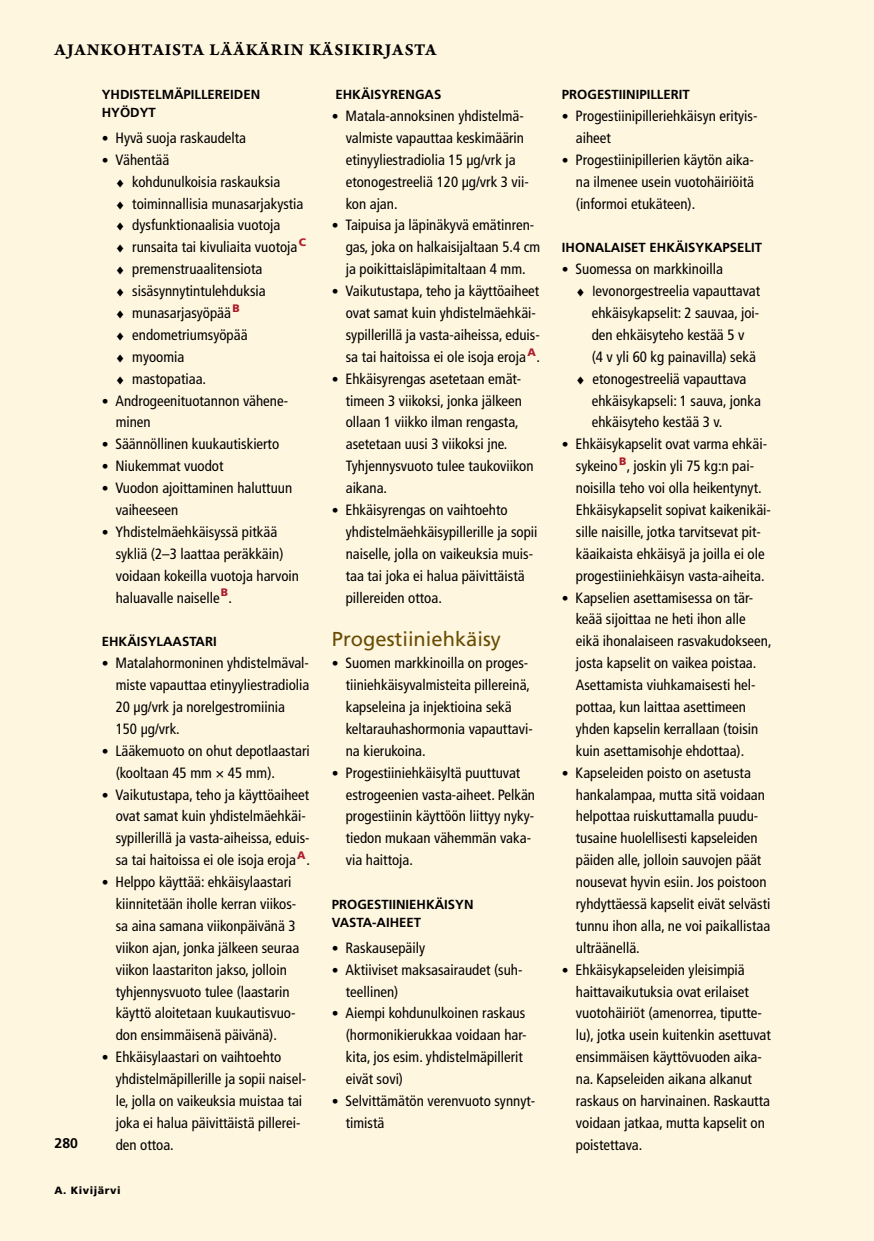
<style>
.page{position:relative;width:874px;height:1241px;background:#fff}
.page>*{position:absolute;margin:0;border:0;box-sizing:border-box;transform-origin:0 0}
.t1{font:20.12px "Frutiger LT Std";color:#684d03}
.t2{font:17.5px "Arno Pro Bold Sm Text";letter-spacing:.05em;color:#000}
.t3{font:condensed 14.88px/21.9px "Frutiger LT Std";color:#000}
.t4{font:700 14px "Frutiger LT Std";color:#000}
.t5{font:700 13.12px/18.4px "Frutiger LT Std";color:#000}
.t6{font:900 10.5px "Frutiger LT Std";letter-spacing:.05em;color:#000}
.s1{font-size:13.65px}
</style>
<div class="page">
<div style="left:0;top:0;width:873px;height:1240px;background:#fff6e0"></div>
<hr style="left:873px;top:0;width:1px;height:1240px;background:#fff6e0">
<p class="t2" style="left:55px;top:39px;width:383px">AJANKOHTAISTA LÄÄKÄRIN KÄSIKIRJASTA</p>
<p class="t4" style="left:55px;top:1134px;width:25px">280</p>
<p class="t5" style="left:102px;top:85px;width:160px">YHDISTELMÄPILLEREIDEN<br>HYÖDYT</p>
<p class="t3" style="left:102px;top:127px;width:146px"><span class="s1">•</span> Hyvä suoja raskaudelta</p>
<p class="t3" style="left:115px;top:149px;width:192px;text-indent:-13px"><span class="s1">•</span> Vähentää<br>♦ kohdunulkoisia raskauksia<br>♦ toiminnallisia munasarjakystia ♦ dysfunktionaalisia vuotoja<br>♦ runsaita tai kivuliaita vuotoja<sup>C </sup>♦ premenstruaalitensiota<br>♦ sisäsynnytintulehduksia<br>♦ munasarjasyöpää<sup>B<br></sup>♦ endometriumsyöpää<br>♦ myoomia<br>♦ mastopatiaa.</p>
<p class="t3" style="left:116px;top:389px;width:174px;text-indent:-14px"><span class="s1">•</span> Androgeenituotannon vähene&shy;minen</p>
<p class="t3" style="left:102px;top:433px;width:179px"><span class="s1">•</span> Säännöllinen kuukautiskierto</p>
<p class="t3" style="left:102px;top:455px;width:123px"><span class="s1">•</span> Niukemmat vuodot</p>
<p class="t3" style="left:116px;top:477px;width:178px;text-indent:-14px"><span class="s1">•</span> Vuodon ajoittaminen haluttuun vaiheeseen</p>
<p class="t3" style="left:116px;top:521px;width:185px;text-indent:-14px"><span class="s1">•</span> Yhdistelmäehkäisyssä pitkää sykliä (2–3 laattaa peräkkäin) voidaan kokeilla vuotoja harvoin haluavalle naiselle<sup>B</sup>.</p>
<p class="t5" style="left:102px;top:632px;width:116px">EHKÄISYLAASTARI</p>
<p class="t3" style="left:116px;top:652px;width:195px;text-indent:-14px"><span class="s1">•</span> Matalahormoninen yhdistelmäval&shy;miste vapauttaa etinyyliestradiolia<br>20 µg/vrk ja norelgestromiinia<br>150 µg/vrk.</p>
<p class="t3" style="left:116px;top:739px;width:195px;text-indent:-14px"><span class="s1">•</span> Lääkemuoto on ohut depotlaastari (kooltaan 45 mm × 45 mm).</p>
<p class="t3" style="left:116px;top:783px;width:196px;text-indent:-14px"><span class="s1">•</span> Vaikutustapa, teho ja käyttöaiheet ovat samat kuin yhdistelmäehkäi&shy;sypillerillä ja vasta-aiheissa, eduis&shy;sa tai haitoissa ei ole isoja eroja<sup>A</sup>.</p>
<p class="t3" style="left:116px;top:871px;width:185px;text-indent:-14px"><span class="s1">•</span> Helppo käyttää: ehkäisylaastari kiinnitetään iholle kerran viikos&shy;sa aina samana viikonpäivänä 3 viikon ajan, jonka jälkeen seuraa viikon laastariton jakso, jolloin tyhjennysvuoto tulee (laastarin käyttö aloitetaan kuukautisvuo&shy;don ensimmäisenä päivänä).</p>
<p class="t3" style="left:116px;top:1046px;width:192px;text-indent:-14px"><span class="s1">•</span> Ehkäisylaastari on vaihtoehto yhdistelmäpillerille ja sopii naisel&shy;le, jolla on vaikeuksia muistaa tai joka ei halua päivittäistä pillerei&shy;den ottoa.</p>
<p class="t6" style="left:55px;top:1183px;width:67px">A. Kivijärvi</p>
<p class="t5" style="left:335px;top:85px;width:107px">EHKÄISYRENGAS</p>
<p class="t3" style="left:345px;top:105px;width:184px;text-indent:-14px"><span class="s1">•</span> Matala-annoksinen yhdistelmä&shy;valmiste vapauttaa keskimäärin etinyyliestradiolia 15 µg/vrk ja etonogestreeliä 120 µg/vrk 3 vii&shy;kon ajan.</p>
<p class="t3" style="left:345px;top:214px;width:196px;text-indent:-14px"><span class="s1">•</span> Taipuisa ja läpinäkyvä emätinren&shy;gas, joka on halkaisijaltaan 5.4 cm ja poikittaisläpimitaltaan 4 mm.</p>
<p class="t3" style="left:345px;top:280px;width:196px;text-indent:-14px"><span class="s1">•</span> Vaikutustapa, teho ja käyttöaiheet ovat samat kuin yhdistelmäehkäi&shy;sypillerillä ja vasta-aiheissa, eduis&shy;sa tai haitoissa ei ole isoja eroja<sup>A</sup>.</p>
<p class="t3" style="left:345px;top:367px;width:189px;text-indent:-14px"><span class="s1">•</span> Ehkäisyrengas asetetaan emät&shy;timeen 3 viikoksi, jonka jälkeen ollaan 1 viikko ilman rengasta, asetetaan uusi 3 viikoksi jne.<br>Tyhjennysvuoto tulee taukoviikon aikana.</p>
<p class="t3" style="left:345px;top:499px;width:193px;text-indent:-14px"><span class="s1">•</span> Ehkäisyrengas on vaihtoehto yhdistelmäehkäisypillerille ja sopii naiselle, jolla on vaikeuksia muis&shy;taa tai joka ei halua päivittäistä pillereiden ottoa.</p>
<h1 class="t1" style="left:332px;top:627px;width:170px">Progestiiniehkäisy</h1>
<p class="t3" style="left:345px;top:652px;width:188px;text-indent:-14px"><span class="s1">•</span> Suomen markkinoilla on proges&shy;tiiniehkäisyvalmisteita pillereinä, kapseleina ja injektioina sekä keltarauhashormonia vapauttavi&shy;na kierukoina.</p>
<p class="t3" style="left:345px;top:761px;width:191px;text-indent:-14px"><span class="s1">•</span> Progestiiniehkäisyltä puuttuvat estrogeenien vasta-aiheet. Pelkän progestiinin käyttöön liittyy nyky&shy;tiedon mukaan vähemmän vaka&shy;via haittoja.</p>
<p class="t5" style="left:332px;top:895px;width:143px">PROGESTIINIEHKÄISYN<br>VASTA-AIHEET</p>
<p class="t3" style="left:332px;top:936px;width:95px"><span class="s1">•</span> Raskausepäily</p>
<p class="t3" style="left:345px;top:958px;width:178px;text-indent:-14px"><span class="s1">•</span> Aktiiviset maksasairaudet (suh&shy;teellinen)</p>
<p class="t3" style="left:345px;top:1002px;width:182px;text-indent:-14px"><span class="s1">•</span> Aiempi kohdunulkoinen raskaus (hormonikierukkaa voidaan har&shy;kita, jos esim. yhdistelmäpillerit eivät sovi)</p>
<p class="t3" style="left:345px;top:1089px;width:191px;text-indent:-14px"><span class="s1">•</span> Selvittämätön verenvuoto synnyt&shy;timistä</p>
<p class="t5" style="left:561px;top:85px;width:129px">PROGESTIINIPILLERIT</p>
<p class="t3" style="left:575px;top:105px;width:183px;text-indent:-14px"><span class="s1">•</span> Progestiinipilleriehkäisyn erityis&shy;aiheet</p>
<p class="t3" style="left:575px;top:149px;width:179px;text-align:justify;text-indent:-14px"><span class="s1">•</span> Progestiinipillerien käytön aika&shy;na ilmenee usein vuotohäiriöitä (informoi etukäteen).</p>
<p class="t5" style="left:561px;top:238px;width:201px">IHONALAISET EHKÄISYKAPSELIT</p>
<p class="t3" style="left:561px;top:258px;width:162px"><span class="s1">•</span> Suomessa on markkinoilla</p>
<p class="t3" style="left:575px;top:280px;width:186px">♦ <span class="s1">l</span>evonorgestreelia vapauttavat</p>
<p class="t3" style="left:591px;top:302px;width:169px">ehkäisykapselit: 2 sauvaa, joi-</p>
<p class="t3" style="left:591px;top:324px;width:154px">den ehkäisyteho kestää 5 v</p>
<p class="t3" style="left:591px;top:346px;width:165px">(4 v yli 60 kg painavilla) sekä</p>
<p class="t3" style="left:575px;top:367px;width:172px">♦ etonogestreeliä vapauttava</p>
<p class="t3" style="left:591px;top:389px;width:171px">ehkäisykapseli: 1 sauva, jonka</p>
<p class="t3" style="left:591px;top:411px;width:132px">ehkäisyteho kestää 3 v.</p>
<p class="t3" style="left:575px;top:433px;width:196px;text-indent:-14px"><span class="s1">•</span> Ehkäisykapselit ovat varma ehkäi&shy;sykeino<sup>B</sup>, joskin yli 75 kg:n pai&shy;noisilla teho voi olla heikentynyt.<br>Ehkäisykapselit sopivat kaikenikäi&shy;sille naisille, jotka tarvitsevat pit&shy;käaikaista ehkäisyä ja joilla ei ole progestiiniehkäisyn vasta-aiheita.</p>
<p class="t3" style="left:575px;top:586px;width:197px;text-indent:-14px"><span class="s1">•</span> Kapselien asettamisessa on tär&shy;keää sijoittaa ne heti ihon alle eikä ihonalaiseen rasvakudokseen, josta kapselit on vaikea poistaa.<br>Asettamista viuhkamaisesti hel&shy;pottaa, kun laittaa asettimeen yhden kapselin kerrallaan (toisin kuin asettamisohje ehdottaa).</p>
<p class="t3" style="left:575px;top:761px;width:196px;text-indent:-14px"><span class="s1">•</span> Kapseleiden poisto on asetusta hankalampaa, mutta sitä voidaan helpottaa ruiskuttamalla puudu&shy;tusaine huolellisesti kapseleiden päiden alle, jolloin sauvojen päät nousevat hyvin esiin. Jos poistoon ryhdyttäessä kapselit eivät selvästi tunnu ihon alla, ne voi paikallistaa ulträänellä.</p>
<p class="t3" style="left:575px;top:958px;width:196px;text-indent:-14px"><span class="s1">•</span> Ehkäisykapseleiden yleisimpiä haittavaikutuksia ovat erilaiset vuotohäiriöt (amenorrea, tiputte&shy;lu), jotka usein kuitenkin asettuvat ensimmäisen käyttövuoden aika&shy;na. Kapseleiden aikana alkanut raskaus on harvinainen. Raskautta voidaan jatkaa, mutta kapselit on poistettava.</p>
</div>
